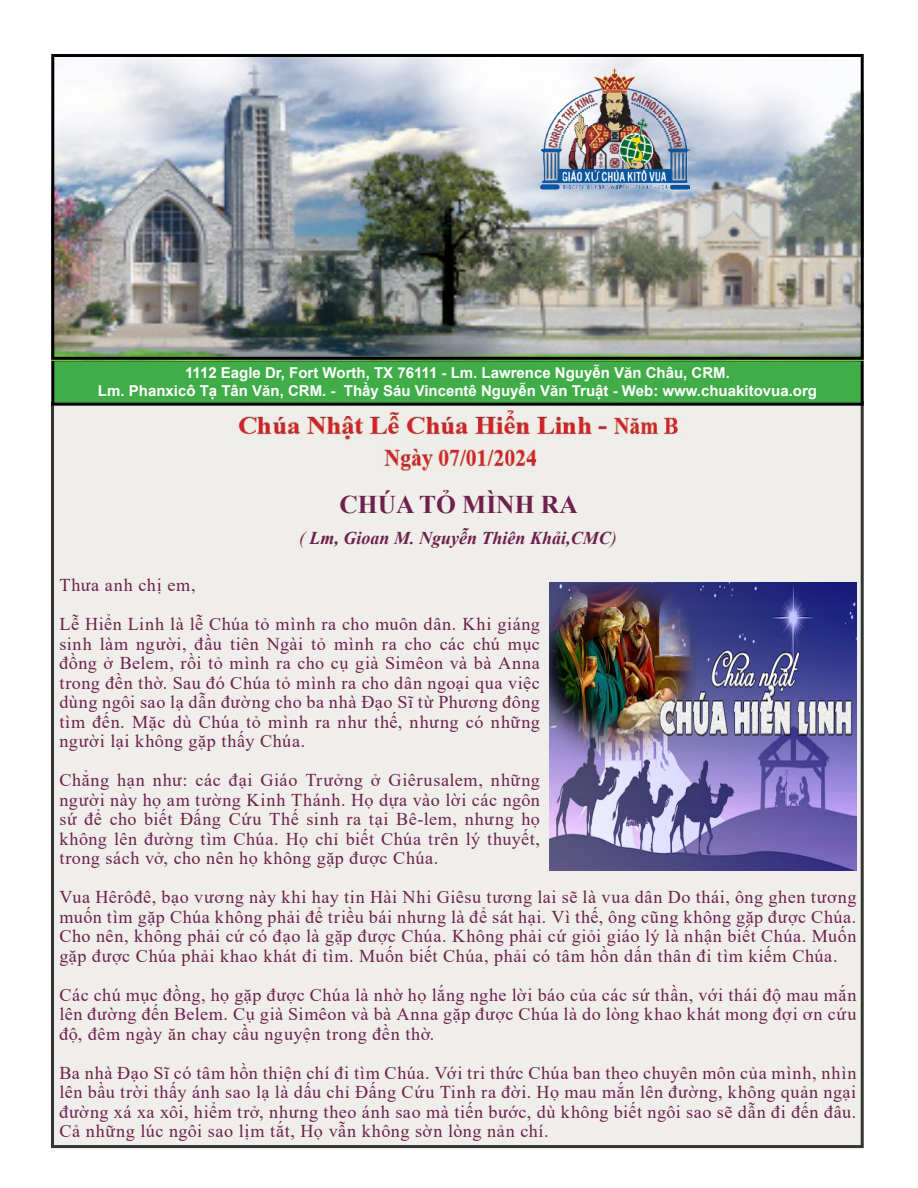
<style>
.page{position:relative;width:918px;height:1188px;background:#fff}
.page>*{position:absolute;margin:0;border:0;box-sizing:border-box;transform-origin:0 0}
.t1{font:700 25.5px "Times New Roman";color:#6d214b}
.t2{font:18px/19.5px "Times New Roman";letter-spacing:.03em;color:#6d214b;text-align:justify}
.t3{font:italic 700 18px "Times New Roman";color:#6d214b}
.t4{font:700 15px/18px "Arial";color:#fff;text-align:center}
.s1{font-weight:400}
</style>
<div class="page">
<div style="left:52px;top:403px;width:810px;height:744px;background:#efeeeb"></div>
<img style="left:238px;top:409px;width:442px;height:65px">
<div style="left:53px;top:360px;width:809px;height:44px;background:#41ad49"></div>
<div style="left:51px;top:358px;width:813px;height:48px;border:3px solid #000"></div>
<img style="left:51px;top:58px;width:813px;height:303px">
<div style="left:51px;top:54px;width:813px;height:306px;border:3px solid #000"></div>
<img style="left:534px;top:69px;width:155px;height:123px">
<img style="left:550px;top:583px;width:306px;height:287px">
<p class="t4" style="left:98px;top:364px;width:721px">1112 Eagle Dr, Fort Worth, TX 76111 - Lm. Lawrence Nguyễn Văn Châu, CRM.<br>Lm. Phanxicô Tạ Tân Văn, CRM. - Thầy Sáu Vincentê Nguyễn Văn Truật - Web: www.chuakitovua.org</p>
<h1 class="t1" style="left:339px;top:486px;width:240px">CHÚA TỎ MÌNH RA</h1>
<p class="t3" style="left:299px;top:525px;width:319px"><span class="s1">(</span> Lm, Gioan M. Nguyễn Thiên Khải,CMC<span class="s1">)</span></p>
<p class="t2" style="left:59px;top:565px;width:482px;line-height:39px">Thưa anh chị em,<br>Lễ Hiển Linh là lễ Chúa tỏ mình ra cho muôn dân. Khi giáng</p>
<p class="t2" style="left:59px;top:633px;width:482px">sinh làm người, đầu tiên Ngài tỏ mình ra cho các chú mục đồng ở Belem, rồi tỏ mình ra cho cụ già Simêon và bà Anna trong đền thờ. Sau đó Chúa tỏ mình ra cho dân ngoại qua việc dùng ngôi sao lạ dẫn đường cho ba nhà Đạo Sĩ từ Phương đông tìm đến. Mặc dù Chúa tỏ mình ra như thế, nhưng có những người lại không gặp thấy Chúa.</p>
<p class="t2" style="left:59px;top:770px;width:482px">Chẳng hạn như: các đại Giáo Trưởng ở Giêrusalem, những người này họ am tường Kinh Thánh. Họ dựa vào lời các ngôn sứ để cho biết Đấng Cứu Thế sinh ra tại Bê-lem, nhưng họ không lên đường tìm Chúa. Họ chỉ biết Chúa trên lý thuyết, trong sách vở, cho nên họ không gặp được Chúa.</p>
<p class="t2" style="left:59px;top:887px;width:799px">Vua Hêrôđê, bạo vương này khi hay tin Hài Nhi Giêsu tương lai sẽ là vua dân Do thái, ông ghen tương muốn tìm gặp Chúa không phải để triều bái nhưng là để sát hại. Vì thế, ông cũng không gặp được Chúa.<br>Cho nên, không phải cứ có đạo là gặp được Chúa. Không phải cứ giỏi giáo lý là nhận biết Chúa. Muốn gặp được Chúa phải khao khát đi tìm. Muốn biết Chúa, phải có tâm hồn dấn thân đi tìm kiếm Chúa.</p>
<p class="t2" style="left:59px;top:984px;width:799px">Các chú mục đồng, họ gặp được Chúa là nhờ họ lắng nghe lời báo của các sứ thần, với thái độ mau mắn lên đường đến Belem. Cụ già Simêon và bà Anna gặp được Chúa là do lòng khao khát mong đợi ơn cứu độ, đêm ngày ăn chay cầu nguyện trong đền thờ.</p>
<p class="t2" style="left:59px;top:1062px;width:799px">Ba nhà Đạo Sĩ có tâm hồn thiện chí đi tìm Chúa. Với tri thức Chúa ban theo chuyên môn của mình, nhìn lên bầu trời thấy ánh sao lạ là dấu chỉ Đấng Cứu Tinh ra đời. Họ mau mắn lên đường, không quản ngại đường xá xa xôi, hiểm trở, nhưng theo ánh sao mà tiến bước, dù không biết ngôi sao sẽ dẫn đi đến đâu.<br>Cả những lúc ngôi sao lịm tắt, Họ vẫn không sờn lòng nản chí.</p>
</div>
